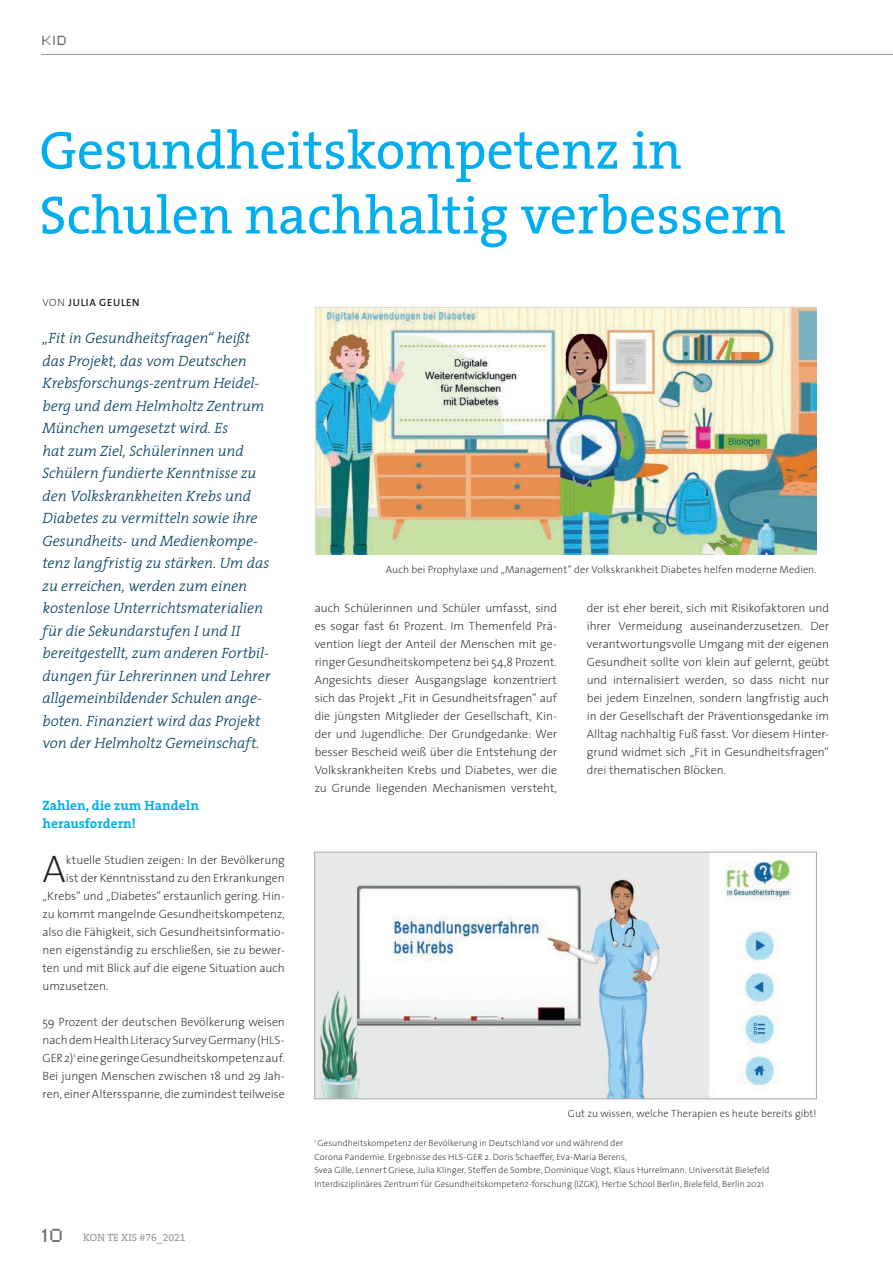
<style>
.page{position:relative;width:893px;height:1263px;background:#fff}
.page>*{position:absolute;margin:0;border:0;box-sizing:border-box;transform-origin:0 0}
.t1{font:54px/64.8px "The Serif";color:#00aeef}
.t2{font:200 38.7px "The Sans";color:#231f20}
.t3{font:italic 300 15px/22.5px "The Serif";letter-spacing:-.005em;color:#003e60}
.t4{font:15px "Pixel FJ8 pt 1 Normal";color:#6c6d70}
.t5{font:700 13.5px/18px "The Serif";color:#00aeef}
.t6{font:200 12px/18px "The Sans";letter-spacing:-.005em;color:#231f20;text-align:justify}
.t7{font:200 10.5px "The Sans";letter-spacing:.005em;color:#231f20}
.t8{font:10.5px "The Serif B W5 Plain";color:#939598}
.t9{font:600 10.5px "The Sans";letter-spacing:.065em;color:#231f20}
.t10{font:10.5px "Pixel FJ8 pt 1 Normal";color:#6c6d70}
.t11{font:200 9px/13.5px "The Sans";letter-spacing:.005em;color:#231f20}
.s1{font-weight:200}
</style>
<div class="page">
<hr style="left:41px;top:54px;width:852px;height:1px;background:#939598">
<img style="left:315px;top:306px;width:502px;height:248px">
<img style="left:316px;top:854px;width:476px;height:243px">
<div style="left:314px;top:852px;width:503px;height:247px;border:1px solid #a8a9ad"></div>
<p class="t10" style="left:43px;top:32px;width:26px">KID</p>
<h1 class="t1" style="left:39px;top:116px;width:748px">Gesundheitskompetenz in<br>Schulen nachhaltig verbessern</h1>
<p class="t9" style="left:43px;top:294px;width:98px"><span class="s1">VON</span> JULIA GEULEN</p>
<p class="t3" style="left:43px;top:326px;width:229px">„Fit in Gesundheitsfragen“ heißt das Projekt, das vom Deutschen Krebsforschungs-zentrum Heidel&shy;berg und dem Helmholtz Zentrum München umgesetzt wird. Es<br>hat zum Ziel, Schülerinnen und Schülern fundierte Kenntnisse zu den Volkskrankheiten Krebs und Diabetes zu vermitteln sowie ihre Gesundheits- und Medienkompe&shy;tenz langfristig zu stärken. Um das zu erreichen, werden zum einen kostenlose Unterrichtsmaterialien für die Sekundarstufen I und II bereitgestellt, zum anderen Fortbil&shy;dungen für Lehrerinnen und Lehrer allgemeinbildender Schulen ange&shy;boten. Finanziert wird das Projekt von der Helmholtz Gemeinschaft.</p>
<p class="t5" style="left:43px;top:796px;width:158px">Zahlen, die zum Handeln herausfordern!</p>
<h2 class="t2" style="left:43px;top:848px;width:25px">A</h2>
<p class="t6" style="left:66px;top:851px;width:220px">ktuelle Studien zeigen: In der Bevölkerung</p>
<p class="t6" style="left:66px;top:869px;width:220px">ist der Kenntnisstand zu den Erkrankungen</p>
<p class="t6" style="left:43px;top:887px;width:244px">„Krebs“ und „Diabetes“ erstaunlich gering. Hin-</p>
<p class="t6" style="left:43px;top:905px;width:244px">zu kommt mangelnde Gesundheitskompetenz,</p>
<p class="t6" style="left:43px;top:923px;width:244px">also die Fähigkeit, sich Gesundheitsinformatio-</p>
<p class="t6" style="left:43px;top:941px;width:244px">nen eigenständig zu erschließen, sie zu bewer-</p>
<p class="t6" style="left:43px;top:959px;width:244px">ten und mit Blick auf die eigene Situation auch</p>
<p class="t6" style="left:43px;top:977px;width:68px">umzusetzen.</p>
<p class="t6" style="left:43px;top:1013px;width:244px">59 Prozent der deutschen Bevölkerung weisen nach dem Health Literacy Survey Germany (HLS-GER 2)<sup>1</sup> eine geringe Gesundheitskompetenz auf.<br>Bei jungen Menschen zwischen 18 und 29 Jah&shy;ren, einer Altersspanne, die zumindest teilweise</p>
<p class="t4" style="left:43px;top:1223px;width:23px">10</p>
<p class="t8" style="left:83px;top:1231px;width:104px">KON TE XIS #76_2021</p>
<p class="t7" style="left:386px;top:564px;width:432px">Auch bei Prophylaxe und „Management“ der Volkskrankheit Diabetes helfen moderne Medien.</p>
<p class="t6" style="left:315px;top:599px;width:244px">auch Schülerinnen und Schüler umfasst, sind es sogar fast 61 Prozent. Im Themenfeld Prä&shy;vention liegt der Anteil der Menschen mit ge&shy;ringer Gesundheitskompetenz bei 54,8 Prozent.<br>Angesichts dieser Ausgangslage konzentriert sich das Projekt „Fit in Gesundheitsfragen“ auf die jüngsten Mitglieder der Gesellschaft, Kin&shy;der und Jugendliche. Der Grundgedanke: Wer besser Bescheid weiß über die Entstehung der Volkskrankheiten Krebs und Diabetes, wer die zu Grunde liegenden Mechanismen versteht,</p>
<p class="t6" style="left:587px;top:599px;width:244px">der ist eher bereit, sich mit Risikofaktoren und ihrer Vermeidung auseinanderzusetzen. Der verantwortungsvolle Umgang mit der eigenen Gesundheit sollte von klein auf gelernt, geübt und internalisiert werden, so dass nicht nur bei jedem Einzelnen, sondern langfristig auch in der Gesellschaft der Präventionsgedanke im Alltag nachhaltig Fuß fasst. Vor diesem Hinter&shy;grund widmet sich „Fit in Gesundheitsfragen“ drei thematischen Blöcken.</p>
<p class="t7" style="left:568px;top:1108px;width:250px">Gut zu wissen, welche Therapien es heute bereits gibt!</p>
<p class="t11" style="left:314px;top:1137px;width:456px"><sup>1</sup> Gesundheitskompetenz der Bevölkerung in Deutschland vor und während der<br>Corona Pandemie. Ergebnisse des HLS-GER 2. Doris Schaeffer, Eva-Maria Berens,<br>Svea Gille, Lennert Griese, Julia Klinger, Steffen de Sombre, Dominique Vogt, Klaus Hurrelmann. Universität Bielefeld Interdisziplinäres Zentrum für Gesundheitskompetenz-forschung (IZGK), Hertie School Berlin, Bielefeld, Berlin 2021</p>
</div>
